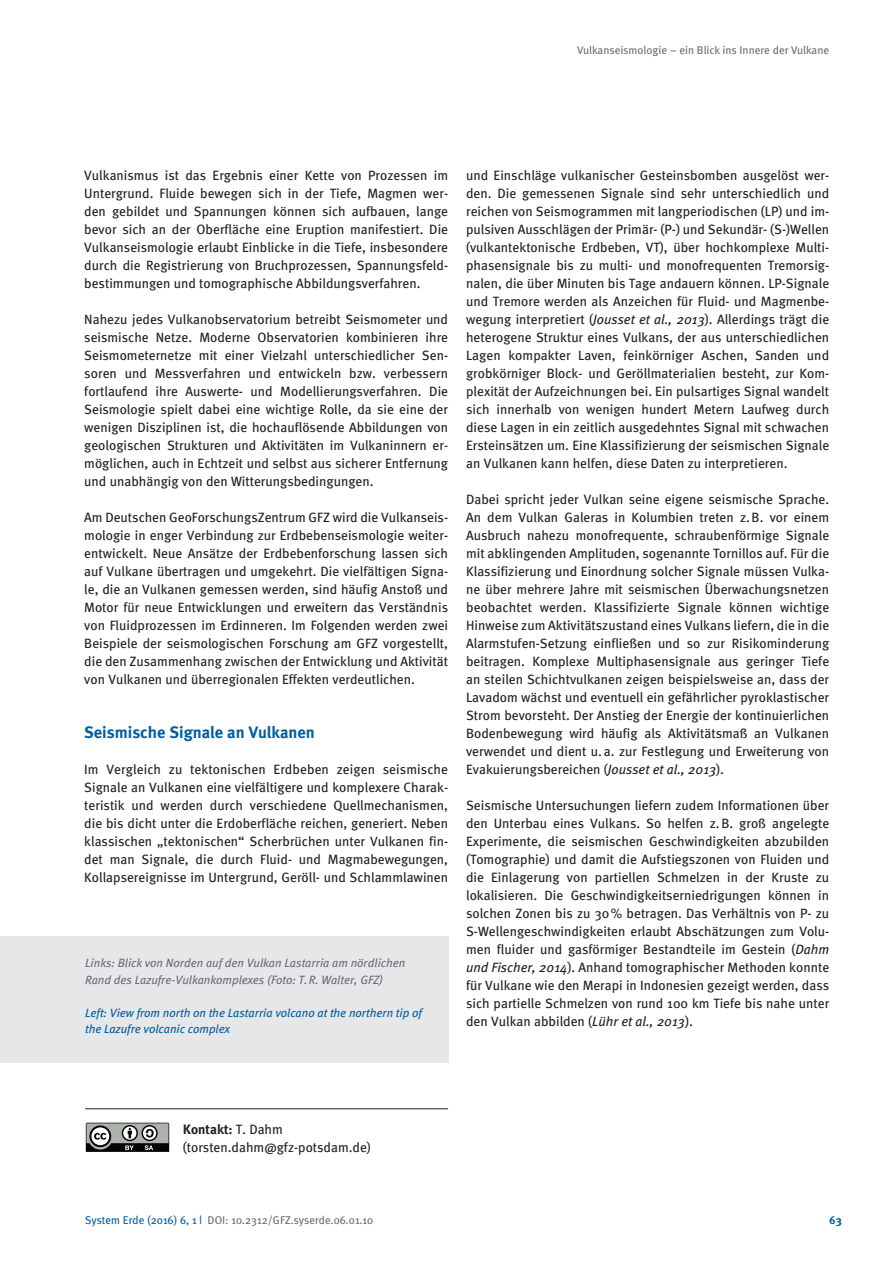
<style>
.page{position:relative;width:893px;height:1263px;background:#fff}
.page>*{position:absolute;margin:0;border:0;box-sizing:border-box;transform-origin:0 0}
.t1{font:700 16.5px "Meta";color:#005f9f}
.t2{font:13.5px/18px "Meta";color:#231f20;text-align:justify}
.t3{font:700 13.5px "Meta Plus";color:#231f20}
.t4{font:italic 12px/16.5px "Meta";color:#6c6d70}
.t5{font:italic 12px/16.5px "Meta";color:#005f9f}
.t6{font:11.25px "Meta Plus";color:#6c6d70}
.t7{font:11.25px "Meta";color:#6c6d70}
.t8{font:700 11.25px "Meta";color:#005f9f}
.s1{font-style:italic}
.s2{font-family:"Meta";font-weight:400}
.s3{color:#005f9f}
</style>
<div class="page">
<div style="left:0;top:936px;width:448px;height:126px;background:#e6e7e9"></div>
<hr style="left:85px;top:1108px;width:363px;height:1px;background:#231f20">
<svg style="left:86px;top:1123px;width:84px;height:29px;background:#757975"></svg>
<p class="t7" style="left:577px;top:43px;width:254px">Vulkanseismologie – ein Blick ins Innere der Vulkane</p>
<p class="t2" style="left:84px;top:166px;width:365px">Vulkanismus ist das Ergebnis einer Kette von Prozessen im Untergrund. Fluide bewegen sich in der Tiefe, Magmen wer&shy;den gebildet und Spannungen können sich aufbauen, lange bevor sich an der Oberfläche eine Eruption manifestiert. Die Vulkanseismologie erlaubt Einblicke in die Tiefe, insbesondere durch die Registrierung von Bruchprozessen, Spannungsfeld&shy;bestimmungen und tomographische Abbildungsverfahren.</p>
<p class="t2" style="left:84px;top:310px;width:365px">Nahezu jedes Vulkanobservatorium betreibt Seismometer und seismische Netze. Moderne Observatorien kombinieren ihre Seismometernetze mit einer Vielzahl unterschiedlicher Sen&shy;soren und Messverfahren und entwickeln bzw. verbessern fortlaufend ihre Auswerte- und Modellierungsverfahren. Die Seismologie spielt dabei eine wichtige Rolle, da sie eine der wenigen Disziplinen ist, die hochauflösende Abbildungen von geologischen Strukturen und Aktivitäten im Vulkaninnern er&shy;möglichen, auch in Echtzeit und selbst aus sicherer Entfernung und unabhängig von den Witterungsbedingungen.</p>
<p class="t2" style="left:84px;top:508px;width:365px">Am Deutschen GeoForschungsZentrum GFZ wird die Vulkanseis&shy;mologie in enger Verbindung zur Erdbebenseismologie weiter&shy;entwickelt. Neue Ansätze der Erdbebenforschung lassen sich auf Vulkane übertragen und umgekehrt. Die vielfältigen Signa&shy;le, die an Vulkanen gemessen werden, sind häufig Anstoß und Motor für neue Entwicklungen und erweitern das Verständnis von Fluidprozessen im Erdinneren. Im Folgenden werden zwei Beispiele der seismologischen Forschung am GFZ vorgestellt, die den Zusammenhang zwischen der Entwicklung und Aktivität von Vulkanen und überregionalen Effekten verdeutlichen.</p>
<p class="t1" style="left:84px;top:722px;width:232px">Seismische Signale an Vulkanen</p>
<p class="t2" style="left:84px;top:760px;width:365px">Im Vergleich zu tektonischen Erdbeben zeigen seismische Signale an Vulkanen eine vielfältigere und komplexere Charak&shy;teristik und werden durch verschiedene Quellmechanismen, die bis dicht unter die Erdoberfläche reichen, generiert. Neben klassischen „tektonischen“ Scherbrüchen unter Vulkanen fin&shy;det man Signale, die durch Fluid- und Magmabewegungen, Kollapsereignisse im Untergrund, Geröll- und Schlammlawinen</p>
<p class="t4" style="left:85px;top:954px;width:322px">Links: Blick von Norden auf den Vulkan Lastarria am nördlichen<br>Rand des Lazufre-Vulkankomplexes (Foto: T. R. Walter, GFZ)</p>
<p class="t5" style="left:85px;top:1004px;width:338px">Left: View from north on the Lastarria volcano at the northern tip of the Lazufre volcanic complex</p>
<p class="t2" style="left:466px;top:166px;width:365px">und Einschläge vulkanischer Gesteinsbomben ausgelöst wer&shy;den. Die gemessenen Signale sind sehr unterschiedlich und reichen von Seismogrammen mit langperiodischen (LP) und im&shy;pulsiven Ausschlägen der Primär- (P-) und Sekundär- (S-)Wellen (vulkantektonische Erdbeben, VT), über hochkomplexe Multi&shy;phasensignale bis zu multi- und monofrequenten Tremorsig&shy;nalen, die über Minuten bis Tage andauern können. LP-Signale und Tremore werden als Anzeichen für Fluid- und Magmenbe&shy;wegung interpretiert (<span class="s1">Jousset et al., 2013</span>). Allerdings trägt die heterogene Struktur eines Vulkans, der aus unterschiedlichen Lagen kompakter Laven, feinkörniger Aschen, Sanden und grobkörniger Block- und Geröllmaterialien besteht, zur Kom&shy;plexität der Aufzeichnungen bei. Ein pulsartiges Signal wandelt sich innerhalb von wenigen hundert Metern Laufweg durch diese Lagen in ein zeitlich ausgedehntes Signal mit schwachen Ersteinsätzen um. Eine Klassifizierung der seismischen Signale an Vulkanen kann helfen, diese Daten zu interpretieren.</p>
<p class="t2" style="left:466px;top:490px;width:365px">Dabei spricht jeder Vulkan seine eigene seismische Sprache.<br>An dem Vulkan Galeras in Kolumbien treten z.B. vor einem Ausbruch nahezu monofrequente, schraubenförmige Signale mit abklingenden Amplituden, sogenannte Tornillos auf. Für die Klassifizierung und Einordnung solcher Signale müssen Vulka&shy;ne über mehrere Jahre mit seismischen Überwachungsnetzen beobachtet werden. Klassifizierte Signale können wichtige Hinweise zum Aktivitätszustand eines Vulkans liefern, die in die Alarmstufen-Setzung einfließen und so zur Risikominderung beitragen. Komplexe Multiphasensignale aus geringer Tiefe an steilen Schichtvulkanen zeigen beispielsweise an, dass der Lavadom wächst und eventuell ein gefährlicher pyroklastischer Strom bevorsteht. Der Anstieg der Energie der kontinuierlichen Bodenbewegung wird häufig als Aktivitätsmaß an Vulkanen verwendet und dient u.a. zur Festlegung und Erweiterung von Evakuierungsbereichen (<span class="s1">Jousset et al., 2013</span>).</p>
<p class="t2" style="left:466px;top:796px;width:365px">Seismische Untersuchungen liefern zudem Informationen über den Unterbau eines Vulkans. So helfen z.B. groß angelegte Experimente, die seismischen Geschwindigkeiten abzubilden (Tomographie) und damit die Aufstiegszonen von Fluiden und die Einlagerung von partiellen Schmelzen in der Kruste zu lokalisieren. Die Geschwindigkeitserniedrigungen können in solchen Zonen bis zu 30% betragen. Das Verhältnis von P- zu S-Wellengeschwindigkeiten erlaubt Abschätzungen zum Volu&shy;men fluider und gasförmiger Bestandteile im Gestein (<span class="s1">Dahm und Fischer, 2014</span>). Anhand tomographischer Methoden konnte für Vulkane wie den Merapi in Indonesien gezeigt werden, dass sich partielle Schmelzen von rund 100 km Tiefe bis nahe unter den Vulkan abbilden (<span class="s1">Lühr et al., 2013</span>).</p>
<p class="t3" style="left:183px;top:1122px;width:102px">Kontakt: <span class="s2">T. Dahm</span></p>
<p class="t2" style="left:183px;top:1138px;width:190px">(torsten.dahm@gfz-potsdam.de)</p>
<p class="t6" style="left:85px;top:1214px;width:290px"><span class="s3">System Erde (2016) 6, 1 |</span> DOI: 10.2312/GFZ.syserde.06.01.10</p>
<p class="t8" style="left:829px;top:1213px;width:14px">63</p>
</div>
